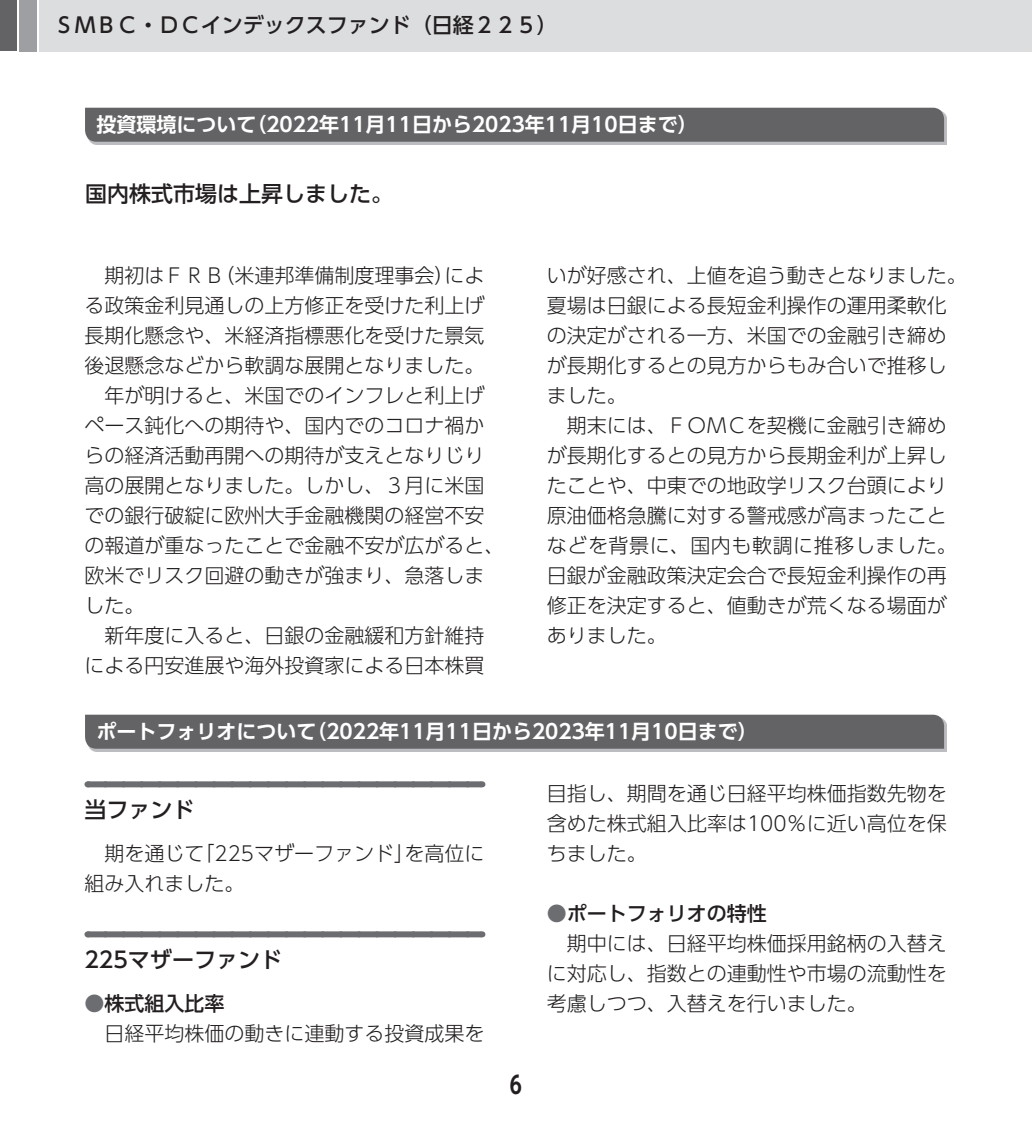
<style>
.page{position:relative;width:1032px;height:1134px;background:#fff}
.page>*{position:absolute;margin:0;border:0;box-sizing:border-box;transform-origin:0 0}
.t1{font:700 24px "UD Shin Go Pro De";color:#231f20}
.t2{font:500 22px "UD Shin Go Pro";color:#231f20}
.t3{font:500 21px "UD Shin Go Pro";color:#231f20}
.t4{font:300 20px/30px "UD Shin Go Pro";color:#231f20}
.t5{font:700 20px "UD Shin Go Pro De";color:#fff}
.s1{font-weight:500;color:#6c6d70}
.s2{font-weight:500}
</style>
<div class="page">
<div style="left:0;top:0;width:17px;height:51px;background:#636366"></div>
<div style="left:20px;top:0;width:17px;height:51px;background:#9d9fa2"></div>
<div style="left:40px;top:0;width:992px;height:51px;background:#dcdddf"></div>
<div style="left:88px;top:110px;width:859px;height:35px;background:#bcbdc0"></div>
<div style="left:85px;top:108px;width:859px;height:34px;background:#636366"></div>
<div style="left:88px;top:717px;width:859px;height:35px;background:#bcbdc0"></div>
<div style="left:85px;top:715px;width:859px;height:34px;background:#636366"></div>
<div style="left:87px;top:781px;width:394px;height:6px;background:#6c6d70"></div>
<svg style="left:105px;top:781px;width:367px;height:1px"></svg>
<div style="left:87px;top:931px;width:394px;height:6px;background:#6c6d70"></div>
<svg style="left:105px;top:931px;width:367px;height:1px"></svg>
<p class="t3" style="left:54px;top:8px;width:506px">ＳＭＢＣ・ＤＣインデックスファンド（日経２２５）</p>
<p class="t5" style="left:96px;top:108px;width:603px">投資環境について（2022年11月11日から2023年11月10日まで）</p>
<p class="t2" style="left:85px;top:176px;width:309px">国内株式市場は上昇しました。</p>
<p class="t4" style="left:84px;top:259px;width:421px">　期初はＦＲＢ（米連邦準備制度理事会）による政策金利見通しの上方修正を受けた利上げ長期化懸念や、米経済指標悪化を受けた景気後退懸念などから軟調な展開となりました。　年が明けると、米国でのインフレと利上げペース鈍化への期待や、国内でのコロナ禍からの経済活動再開への期待が支えとなりじり高の展開となりました。しかし、３月に米国での銀行破綻に欧州大手金融機関の経営不安の報道が重なったことで金融不安が広がると、欧米でリスク回避の動きが強まり、急落しました。<br>　新年度に入ると、日銀の金融緩和方針維持による円安進展や海外投資家による日本株買</p>
<p class="t4" style="left:547px;top:259px;width:421px">いが好感され、上値を追う動きとなりました。夏場は日銀による長短金利操作の運用柔軟化の決定がされる一方、米国での金融引き締めが長期化するとの見方からもみ合いで推移しました。<br>　期末には、ＦＯＭＣを契機に金融引き締めが長期化するとの見方から長期金利が上昇したことや、中東での地政学リスク台頭により原油価格急騰に対する警戒感が高まったことなどを背景に、国内も軟調に推移しました。日銀が金融政策決定会合で長短金利操作の再修正を決定すると、値動きが荒くなる場面がありました。</p>
<p class="t5" style="left:96px;top:715px;width:663px">ポートフォリオについて（2022年11月11日から2023年11月10日まで）</p>
<p class="t2" style="left:84px;top:792px;width:111px">当ファンド</p>
<p class="t4" style="left:84px;top:837px;width:401px">　期を通じて「225マザーファンド」を高位に組み入れました。</p>
<p class="t2" style="left:84px;top:942px;width:199px">225マザーファンド</p>
<p class="t4" style="left:84px;top:987px;width:401px"><span class="s1">●</span><span class="s2">株式組入比率<br></span>　日経平均株価の動きに連動する投資成果を</p>
<p class="t1" style="left:510px;top:1065px;width:14px">6</p>
<p class="t4" style="left:547px;top:777px;width:401px;text-align:justify">目指し、期間を通じ日経平均株価指数先物を含めた株式組入比率は100％に近い高位を保ちました。</p>
<p class="t4" style="left:547px;top:897px;width:401px"><span class="s1">●</span><span class="s2">ポートフォリオの特性<br></span>　期中には、日経平均株価採用銘柄の入替えに対応し、指数との連動性や市場の流動性を考慮しつつ、入替えを行いました。</p>
</div>
